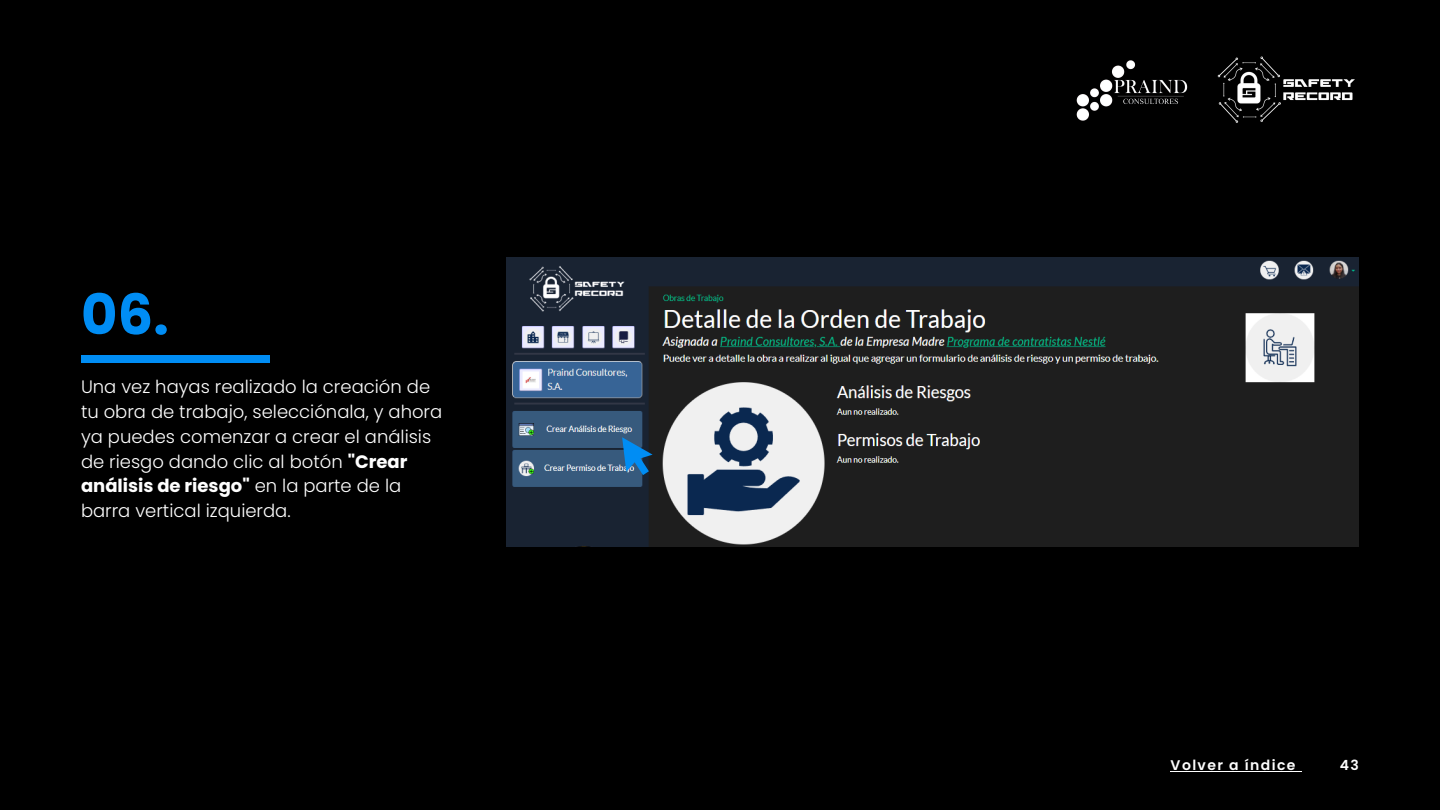
<style>
.page{position:relative;width:1440px;height:810px;background:#000}
.page>*{position:absolute;margin:0;border:0;box-sizing:border-box;transform-origin:0 0}
.t1{font:700 56px "Poppins";color:#008df4}
.t2{font:300 18px/24.8px "Poppins";color:#fefefe}
.t3{font:600 14px "Poppins";letter-spacing:.1em;color:#fefefe}
.s1{font-weight:700}
</style>
<div class="page">
<img style="left:507px;top:258px;width:852px;height:288px">
<hr style="left:1171px;top:771px;width:126px;height:1px;background:#fefefe">
<svg style="left:622px;top:437px;width:31px;height:38px"></svg>
<div style="left:81px;top:355px;width:189px;height:7px;background:#008df4"></div>
<img style="left:1217px;top:56px;width:138px;height:67px">
<img style="left:1076px;top:60px;width:112px;height:61px">
<p class="t1" style="left:81px;top:276px;width:89px">06.</p>
<p class="t2" style="left:81px;top:375px;width:363px">Una vez hayas realizado la creación de tu obra de trabajo, selecciónala, y ahora ya puedes comenzar a crear el análisis de riesgo dando clic al botón <span class="s1">"Crear análisis de riesgo"</span> en la parte de la barra vertical izquierda.</p>
<h2 class="t3" style="left:1171px;top:756px;width:126px">Volver a índice</h2>
<h1 class="t3" style="left:1340px;top:756px;width:21px">43</h1>
</div>
